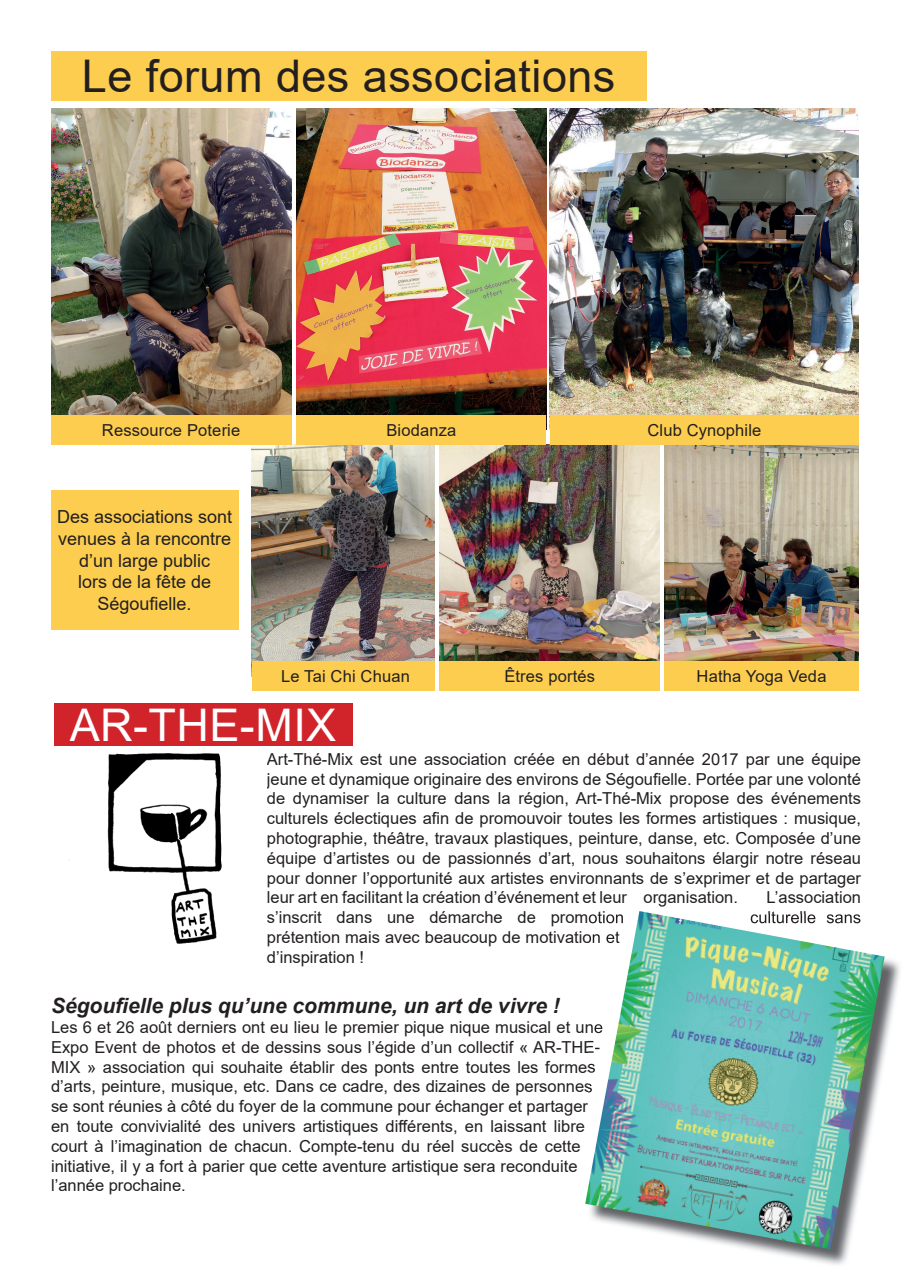
<style>
.page{position:relative;width:910px;height:1280px;background:#fff}
.page>*{position:absolute;margin:0;border:0;box-sizing:border-box;transform-origin:0 0}
.t1{font:45px "Arial";letter-spacing:.01em;color:#231f20}
.t2{font:45px "Arial";letter-spacing:.01em;color:#fff}
.t3{font:italic 700 21px "Arial";color:#231f20}
.t4{font:18px/21.6px "Arial";color:#231f20;text-align:center}
.t5{font:16.5px/19.8px "Arial";color:#231f20}
</style>
<div class="page">
<div style="left:51px;top:51px;width:595px;height:49px;background:#fccd4e"></div>
<div style="left:54px;top:703px;width:298px;height:43px;background:#d1232a"></div>
<img style="left:69px;top:753px;width:153px;height:191px">
<img style="left:751px;top:959px;width:149px;height:306px">
<img style="left:585px;top:911px;width:300px;height:338px">
<img style="left:51px;top:108px;width:240px;height:306px">
<img style="left:297px;top:108px;width:249px;height:306px">
<img style="left:664px;top:444px;width:195px;height:217px">
<img style="left:550px;top:108px;width:309px;height:306px">
<img style="left:440px;top:444px;width:220px;height:217px">
<img style="left:252px;top:444px;width:183px;height:217px">
<div style="left:51px;top:414px;width:240px;height:30px;background:#fccd4e"></div>
<div style="left:550px;top:414px;width:309px;height:30px;background:#fccd4e"></div>
<div style="left:297px;top:414px;width:249px;height:30px;background:#fccd4e"></div>
<div style="left:252px;top:661px;width:183px;height:30px;background:#fccd4e"></div>
<div style="left:440px;top:661px;width:220px;height:30px;background:#fccd4e"></div>
<div style="left:664px;top:661px;width:195px;height:30px;background:#fccd4e"></div>
<div style="left:51px;top:490px;width:187px;height:140px;background:#fccd4e"></div>
<h1 class="t1" style="left:82px;top:45px;width:535px">Le forum des associations</h1>
<p class="t5" style="left:102px;top:420px;width:140px">Ressource Poterie</p>
<p class="t5" style="left:386px;top:420px;width:71px">Biodanza</p>
<p class="t5" style="left:647px;top:420px;width:116px">Club Cynophile</p>
<p class="t4" style="left:57px;top:506px;width:177px">Des associations sont venues à la rencontre d’un large public<br>lors de la fête de<br>Ségoufielle.</p>
<p class="t5" style="left:281px;top:666px;width:130px">Le Tai Chi Chuan</p>
<p class="t5" style="left:504px;top:666px;width:92px">Êtres portés</p>
<p class="t5" style="left:697px;top:666px;width:131px">Hatha Yoga Veda</p>
<h1 class="t2" style="left:70px;top:694px;width:268px">AR-THE-MIX</h1>
<p class="t5" style="left:267px;top:749px;width:596px;text-align:justify">Art-Thé-Mix est une association créée en début d’année 2017 par une équipe jeune et dynamique originaire des environs de Ségoufielle. Portée par une volonté de dynamiser la culture dans la région, Art-Thé-Mix propose des événements culturels éclectiques afin de promouvoir toutes les formes artistiques : musique, photographie, théâtre, travaux plastiques, peinture, danse, etc. Composée d’une équipe d’artistes ou de passionnés d’art, nous souhaitons élargir notre réseau pour donner l’opportunité aux artistes environnants de s’exprimer et de partager leur art en facilitant la création d’événement et leur organisation.</p>
<p class="t5" style="left:767px;top:887px;width:96px">L’association</p>
<p class="t5" style="left:267px;top:907px;width:359px">s’inscrit dans une démarche de promotion prétention mais avec beaucoup de motivation et d’inspiration !</p>
<p class="t3" style="left:51px;top:992px;width:510px">Ségoufielle plus qu’une commune, un art de vivre !</p>
<p class="t5" style="left:51px;top:1017px;width:553px">Les 6 et 26 août derniers ont eu lieu le premier pique nique musical et une Expo Event de photos et de dessins sous l’égide d’un collectif « AR-THE-MIX » association qui souhaite établir des ponts entre toutes les formes d’arts, peinture, musique, etc. Dans ce cadre, des dizaines de personnes se sont réunies à côté du foyer de la commune pour échanger et partager en toute convivialité des univers artistiques différents, en laissant libre court à l’imagination de chacun. Compte-tenu du réel succès de cette initiative, il y a fort à parier que cette aventure artistique sera reconduite l’année prochaine.</p>
</div>
